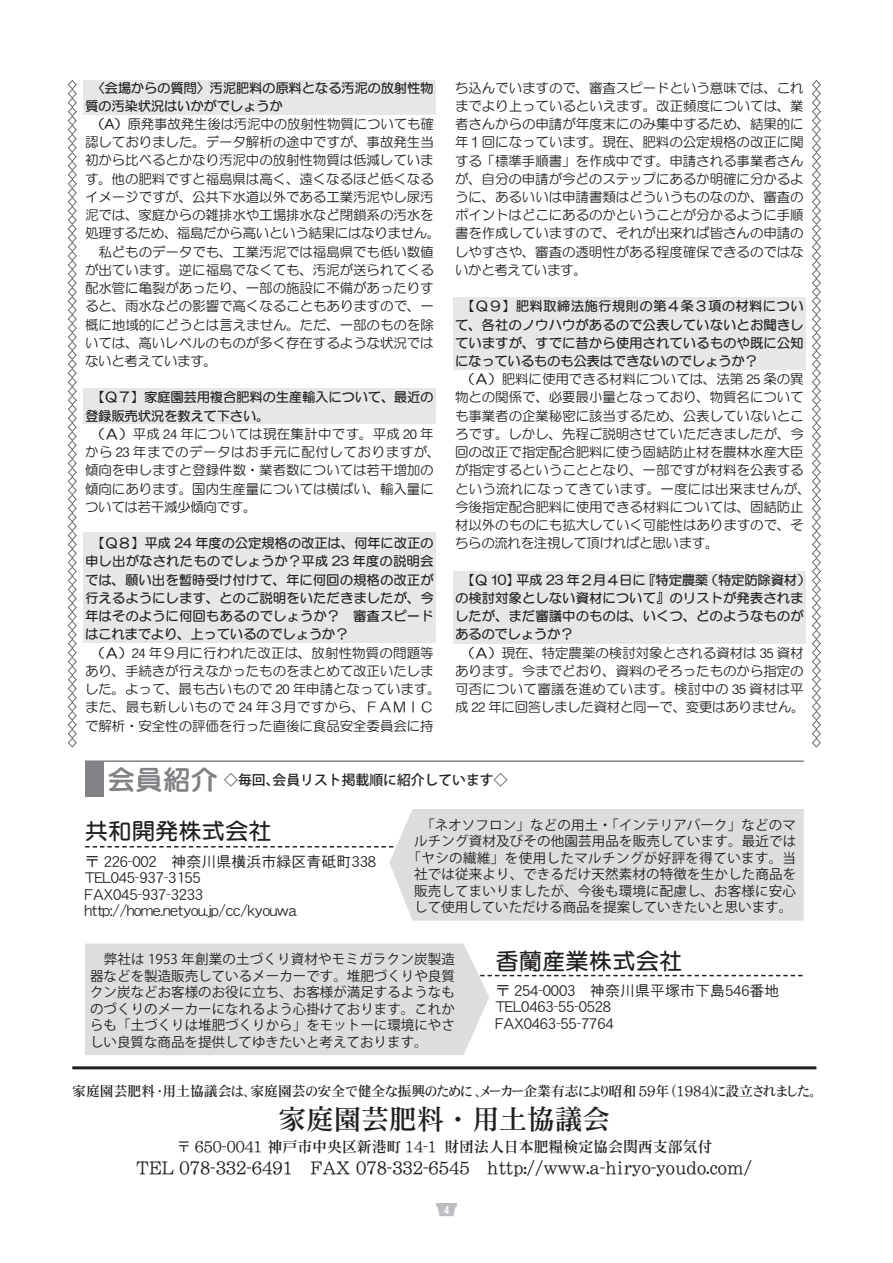
<style>
.page{position:relative;width:893px;height:1263px;background:#fff}
.page>*{position:absolute;margin:0;border:0;box-sizing:border-box;transform-origin:0 0}
.t1{font:27.6px "DF Mincho P U W5 WING RKSJ H";color:#231f20}
.t2{font:23.4px "RFP Sirius Bd WIN RKSJ H";color:#231f20}
.t3{font:16.95px "DF Mincho P U W5 WING RKSJ H";color:#231f20}
.t4{font:15px/16.5px "DFHS Gothic W3 WINP RKSJ H";color:#231f20}
.t5{font:14.85px "DF Mincho P U W5 WING RKSJ H";color:#231f20}
.t6{font:13.8px "DF Mincho P U W5 WING RKSJ H";color:#231f20}
.t7{font:500 13.8px "Koz Go Pro";color:#231f20}
.t8{font:13.5px/18.3px "RFP Sirius Md WIN RKSJ H";letter-spacing:-.005em;color:#231f20}
.t9{font:13.5px/18.3px "RFP Sirius Bd WIN RKSJ H";letter-spacing:-.025em;color:#231f20}
.t10{font:13.5px/16.5px "Koz Go Pro";letter-spacing:.01em;color:#231f20;text-align:center}
.t11{font:13.5px/18.1px "RFP Sirius Bd WIN RKSJ H";letter-spacing:-.005em;color:#231f20}
.t12{font:11.25px "DFHS Gothic W7 WIN RKSJ H";color:#fff}
.s1{font-family:"RFP Sirius Bd WIN RKSJ H"}
.s2{font-family:"RFP Sirius XB WIN RKSJ H";font-weight:400;font-size:27.6px;color:#808285}
</style>
<div class="page">
<div style="left:83px;top:80px;width:353px;height:35px;background:#e6e7e9"></div>
<div style="left:453px;top:571px;width:353px;height:72px;background:#e6e7e9"></div>
<div style="left:453px;top:298px;width:353px;height:72px;background:#e6e7e9"></div>
<div style="left:83px;top:533px;width:353px;height:110px;background:#e6e7e9"></div>
<div style="left:83px;top:389px;width:353px;height:35px;background:#e6e7e9"></div>
<svg style="left:436px;top:1203px;width:21px;height:13px"></svg>
<div style="left:389px;top:809px;width:415px;height:111px;background:#dcdddf"></div>
<div style="left:85px;top:943px;width:404px;height:112px;background:#dcdddf"></div>
<div style="left:85px;top:761px;width:19px;height:36px;background:#808285"></div>
<svg style="left:85px;top:846px;width:308px;height:1px"></svg>
<svg style="left:480px;top:975px;width:322px;height:1px"></svg>
<hr style="left:85px;top:760px;width:719px;height:2px;background:#808285">
<svg style="left:67px;top:80px;width:10px;height:668px"></svg>
<hr style="left:72px;top:1066px;width:744px;height:3px;background:#231f20">
<svg style="left:812px;top:80px;width:9px;height:668px"></svg>
<p class="t9" style="left:85px;top:79px;width:350px">　〈会場からの質問〉汚泥肥料の原料となる汚泥の放射性物質の汚染状況はいかがでしょうか</p>
<p class="t8" style="left:85px;top:116px;width:357px"><span class="s1">　（A）</span>原発事故発生後は汚泥中の放射性物質についても確認しておりました。データ解析の途中ですが、事故発生当初から比べるとかなり汚泥中の放射性物質は低減しています。他の肥料ですと福島県は高く、遠くなるほど低くなるイメージですが、公共下水道以外である工業汚泥やし尿汚泥では、家庭からの雑排水や工場排水など閉鎖系の汚水を処理するため、福島だから高いという結果にはなりません。　私どものデータでも、工業汚泥では福島県でも低い数値が出ています。逆に福島でなくても、汚泥が送られてくる配水管に亀裂があったり、一部の施設に不備があったりすると、雨水などの影響で高くなることもありますので、一概に地域的にどうとは言えません。ただ、一部のものを除いては、高いレベルのものが多く存在するような状況ではないと考えています。</p>
<p class="t9" style="left:85px;top:388px;width:350px">　【Ｑ７】家庭園芸用複合肥料の生産輸入について、最近の登録販売状況を教えて下さい。</p>
<p class="t8" style="left:85px;top:426px;width:357px"><span class="s1">　（Ａ）</span>平成 24 年については現在集計中です。平成 20 年から 23 年までのデータはお手元に配付しておりますが、傾向を申しますと登録件数・業者数については若干増加の傾向にあります。国内生産量については横ばい、輸入量については若干減少傾向です。</p>
<p class="t9" style="left:85px;top:534px;width:350px;text-align:justify">　【Ｑ８】平成 24 年度の公定規格の改正は、何年に改正の申し出がなされたものでしょうか？平成 23 年度の説明会では、願い出を暫時受け付けて、年に何回の規格の改正が行えるようにします、とのご説明をいただきましたが、今年はそのように何回もあるのでしょうか？　審査スピードはこれまでより、上っているのでしょうか？</p>
<p class="t8" style="left:85px;top:644px;width:357px"><span class="s1">　（Ａ）</span>24 年９月に行われた改正は、放射性物質の問題等あり、手続きが行えなかったものをまとめて改正いたしました。よって、最も古いもので 20 年申請となっています。また、最も新しいもので 24 年３月ですから、ＦＡＭＩＣで解析・安全性の評価を行った直後に食品安全委員会に持</p>
<p class="t8" style="left:455px;top:79px;width:350px;text-align:justify">ち込んでいますので、審査スピードという意味では、これまでより上っているといえます。改正頻度については、業者さんからの申請が年度末にのみ集中するため、結果的に年１回になっています。現在、肥料の公定規格の改正に関する「標準手順書」を作成中です。申請される事業者さんが、自分の申請が今どのステップにあるか明確に分かるように、あるいいは申請書類はどういうものなのか、審査のポイントはどこにあるのかということが分かるように手順書を作成していますので、それが出来れば皆さんの申請のしやすさや、審査の透明性がある程度確保できるのではないかと考えています。</p>
<p class="t9" style="left:455px;top:297px;width:350px;text-align:justify">　【Ｑ９】肥料取締法施行規則の第４条３項の材料について、各社のノウハウがあるので公表していないとお聞きしていますが、すでに昔から使用されているものや既に公知になっているものも公表はできないのでしょうか？</p>
<p class="t8" style="left:455px;top:371px;width:357px"><span class="s1">　（Ａ）</span>肥料に使用できる材料については、法第 25 条の異物との関係で、必要最小量となっており、物質名についても事業者の企業秘密に該当するため、公表していないところです。しかし、先程ご説明させていただきましたが、今回の改正で指定配合肥料に使う固結防止材を農林水産大臣が指定するということとなり、一部ですが材料を公表するという流れになってきています。一度には出来ませんが、今後指定配合肥料に使用できる材料については、固結防止材以外のものにも拡大していく可能性はありますので、そちらの流れを注視して頂ければと思います。</p>
<p class="t11" style="left:455px;top:571px;width:357px">　【Ｑ 10】平成 23 年２月４日に『特定農薬（特定防除資材）の検討対象としない資材について』のリストが発表されましたが、まだ審議中のものは、いくつ、どのようなものがあるのでしょうか？</p>
<p class="t8" style="left:455px;top:644px;width:351px;text-align:justify"><span class="s1">　（Ａ）</span>現在、特定農薬の検討対象とされる資材は 35 資材あります。今までどおり、資料のそろったものから指定の可否について審議を進めています。検討中の 35 資材は平成 22 年に回答しました資材と同一で、変更はありません。</p>
<p class="t7" style="left:107px;top:771px;width:402px"><span class="s2">会員紹介</span> ◇毎回、会員リスト掲載順に紹介しています◇</p>
<p class="t10" style="left:407px;top:817px;width:390px">　「ネオソフロン」などの用土・「インテリアバーク」などのマルチング資材及びその他園芸用品を販売しています。最近では「ヤシの繊維」を使用したマルチングが好評を得ています。当社では従来より、できるだけ天然素材の特徴を生かした商品を販売してまいりましたが、今後も環境に配慮し、お客様に安心して使用していただける商品を提案していきたいと思います。</p>
<h2 class="t2" style="left:495px;top:949px;width:189px">香蘭産業株式会社</h2>
<p class="t4" style="left:495px;top:982px;width:285px">〒 254-0003　神奈川県平塚市下島546番地<br>TEL0463-55-0528<br>FAX0463-55-7764</p>
<h2 class="t2" style="left:85px;top:819px;width:189px">共和開発株式会社</h2>
<p class="t4" style="left:85px;top:853px;width:292px">〒 226-002　神奈川県横浜市緑区青砥町338<br>TEL045-937-3155<br>FAX045-937-3233 http://home.netyou.jp/cc/kyouwa</p>
<p class="t10" style="left:90px;top:951px;width:366px;text-align:justify">　弊社は 1953 年創業の土づくり資材やモミガラクン炭製造器などを製造販売しているメーカーです。堆肥づくりや良質クン炭などお客様のお役に立ち、お客様が満足するようなものづくりのメーカーになれるよう心掛けております。これからも「土づくりは堆肥づくりから」をモットーに環境にやさしい良質な商品を提供してゆきたいと考えております。</p>
<p class="t6" style="left:72px;top:1084px;width:745px">家庭園芸肥料･用土協議会は、家庭園芸の安全で健全な振興のために､メーカー企業有志により昭和 59年 (1984)に設立されました。</p>
<h1 class="t1" style="left:279px;top:1105px;width:333px">家庭園芸肥料・用土協議会</h1>
<p class="t5" style="left:176px;top:1139px;width:537px">〒 650-0041 神戸市中央区新港町 14-1　財団法人日本肥糧検定協会関西支部気付</p>
<p class="t3" style="left:136px;top:1160px;width:617px">TEL 078-332-6491　　FAX 078-332-6545　　http://www.a-hiryo-youdo.com/</p>
<p class="t12" style="left:444px;top:1204px;width:7px">4</p>
</div>
